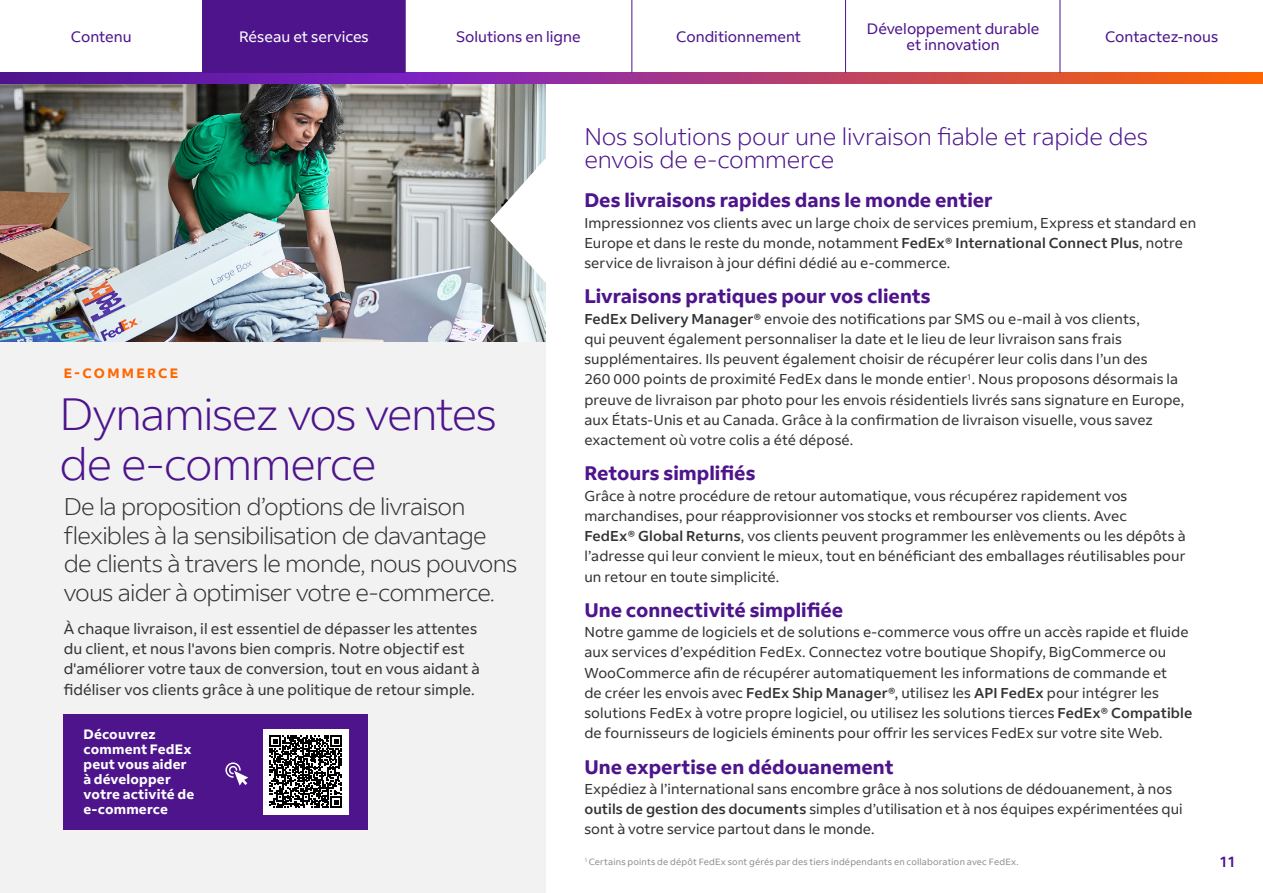
<style>
.page{position:relative;width:1263px;height:893px;background:#fff}
.page>*{position:absolute;margin:0;border:0;box-sizing:border-box;transform-origin:0 0}
.t1{font:300 45px/49.5px "Fed Ex Sans";letter-spacing:-.03em;color:#4d148c}
.t2{font:300 24px/28.5px "Fed Ex Sans";letter-spacing:-.035em;color:#333}
.t3{font:300 24px/22.5px "Fed Ex Sans";letter-spacing:-.01em;color:#4d148c}
.t4{font:700 19.5px "Fed Ex Sans";color:#4d148c}
.t5{font:15px/20.2px "Fed Ex Sans";letter-spacing:.005em;color:#333}
.t6{font:15px/16.5px "Fed Ex Sans";color:#4d148c;text-align:center}
.t7{font:15px "Fed Ex Sans";color:#fff}
.t8{font:500 15px "Fed Ex Sans";color:#4d148c}
.t9{font:14.25px/20.2px "Fed Ex Sans";letter-spacing:.005em;color:#333}
.t10{font:700 13.5px/15px "Fed Ex Sans";letter-spacing:.01em;color:#fff}
.t11{font:700 13.5px "Fed Ex Sans";letter-spacing:.165em;color:#f60}
.t12{font:9px "Fed Ex Sans";letter-spacing:.02em;color:#8e8e8e}
.s1{font-weight:500}
</style>
<div class="page">
<div style="left:0;top:83px;width:546px;height:810px;background:#f2f2f2"></div>
<img style="left:0;top:83px;width:546px;height:259px">
<svg style="left:490px;top:159px;width:56px;height:123px"></svg>
<div style="left:64px;top:714px;width:304px;height:115px;background:#4d148c"></div>
<div style="left:263px;top:729px;width:85px;height:85px;background:#fff"></div>
<svg style="left:270px;top:735px;width:72px;height:73px"></svg>
<svg style="left:225px;top:762px;width:23px;height:24px"></svg>
<svg style="left:0;top:73px;width:1263px;height:10px;background:#9f3679"></svg>
<hr style="left:202px;top:0;width:1px;height:73px;background:#4d148c">
<hr style="left:405px;top:0;width:1px;height:73px;background:#4d148c">
<hr style="left:631px;top:0;width:1px;height:73px;background:#4d148c">
<hr style="left:845px;top:0;width:1px;height:73px;background:#4d148c">
<hr style="left:1059px;top:0;width:1px;height:73px;background:#4d148c">
<div style="left:203px;top:0;width:202px;height:73px;background:#4d148c"></div>
<p class="t6" style="left:71px;top:28px;width:62px">Contenu</p>
<p class="t6" style="left:456px;top:28px;width:126px">Solutions en ligne</p>
<p class="t6" style="left:676px;top:28px;width:126px">Conditionnement</p>
<p class="t6" style="left:867px;top:20px;width:174px">Développement durable et innovation</p>
<p class="t7" style="left:239px;top:28px;width:131px">Réseau et services</p>
<p class="t6" style="left:1105px;top:28px;width:115px">Contactez-nous</p>
<p class="t11" style="left:64px;top:365px;width:116px">E-COMMERCE</p>
<h1 class="t1" style="left:60px;top:390px;width:439px">Dynamisez vos ventes de e-commerce</h1>
<h2 class="t2" style="left:64px;top:493px;width:455px">De la proposition d’options de livraison flexibles à la sensibilisation de davantage de clients à travers le monde, nous pouvons vous aider à optimiser votre e-commerce.</h2>
<p class="t5" style="left:64px;top:618px;width:418px">À chaque livraison, il est essentiel de dépasser les attentes du client, et nous l'avons bien compris. Notre objectif est d'améliorer votre taux de conversion, tout en vous aidant à fidéliser vos clients grâce à une politique de retour simple.</p>
<p class="t10" style="left:84px;top:727px;width:112px">Découvrez comment FedEx peut vous aider à développer votre activité de e-commerce</p>
<h2 class="t3" style="left:584px;top:126px;width:565px">Nos solutions pour une livraison fiable et rapide des envois de e-commerce</h2>
<h3 class="t4" style="left:584px;top:189px;width:410px">Des livraisons rapides dans le monde entier</h3>
<p class="t9" style="left:584px;top:213px;width:613px">Impressionnez vos clients avec un large choix de services premium, Express et standard en<br>Europe et dans le reste du monde, notamment <span class="s1">FedEx® International Connect Plus</span>, notre service de livraison à jour défini dédié au e-commerce.</p>
<h3 class="t4" style="left:584px;top:285px;width:348px">Livraisons pratiques pour vos clients</h3>
<p class="t9" style="left:584px;top:309px;width:601px"><span class="s1">FedEx Delivery Manager®</span> envoie des notifications par SMS ou e-mail à vos clients,<br>qui peuvent également personnaliser la date et le lieu de leur livraison sans frais supplémentaires. Ils peuvent également choisir de récupérer leur colis dans l’un des<br>260 000 points de proximité FedEx dans le monde entier<sup>1</sup>. Nous proposons désormais la preuve de livraison par photo pour les envois résidentiels livrés sans signature en Europe, aux États-Unis et au Canada. Grâce à la confirmation de livraison visuelle, vous savez exactement où votre colis a été déposé.</p>
<h3 class="t4" style="left:584px;top:462px;width:173px">Retours simplifiés</h3>
<p class="t9" style="left:584px;top:486px;width:603px">Grâce à notre procédure de retour automatique, vous récupérez rapidement vos marchandises, pour réapprovisionner vos stocks et rembourser vos clients. Avec<br><span class="s1">FedEx® Global Returns</span>, vos clients peuvent programmer les enlèvements ou les dépôts à l’adresse qui leur convient le mieux, tout en bénéficiant des emballages réutilisables pour un retour en toute simplicité.</p>
<h3 class="t4" style="left:584px;top:599px;width:260px">Une connectivité simplifiée</h3>
<p class="t9" style="left:584px;top:622px;width:609px">Notre gamme de logiciels et de solutions e-commerce vous offre un accès rapide et fluide aux services d’expédition FedEx. Connectez votre boutique Shopify, BigCommerce ou WooCommerce afin de récupérer automatiquement les informations de commande et<br>de créer les envois avec <span class="s1">FedEx Ship Manager®</span>, utilisez les <span class="s1">API FedEx</span> pour intégrer les solutions FedEx à votre propre logiciel, ou utilisez les solutions tierces <span class="s1">FedEx® Compatible </span>de fournisseurs de logiciels éminents pour offrir les services FedEx sur votre site Web.</p>
<h3 class="t4" style="left:584px;top:755px;width:311px">Une expertise en dédouanement</h3>
<p class="t9" style="left:584px;top:779px;width:600px">Expédiez à l’international sans encombre grâce à nos solutions de dédouanement, à nos <span class="s1">outils de gestion des documents</span> simples d’utilisation et à nos équipes expérimentées qui sont à votre service partout dans le monde.</p>
<p class="t12" style="left:584px;top:856px;width:436px"><sup>1</sup> Certains points de dépôt FedEx sont gérés par des tiers indépendants en collaboration avec FedEx.</p>
<p class="t8" style="left:1219px;top:853px;width:18px">11</p>
</div>
